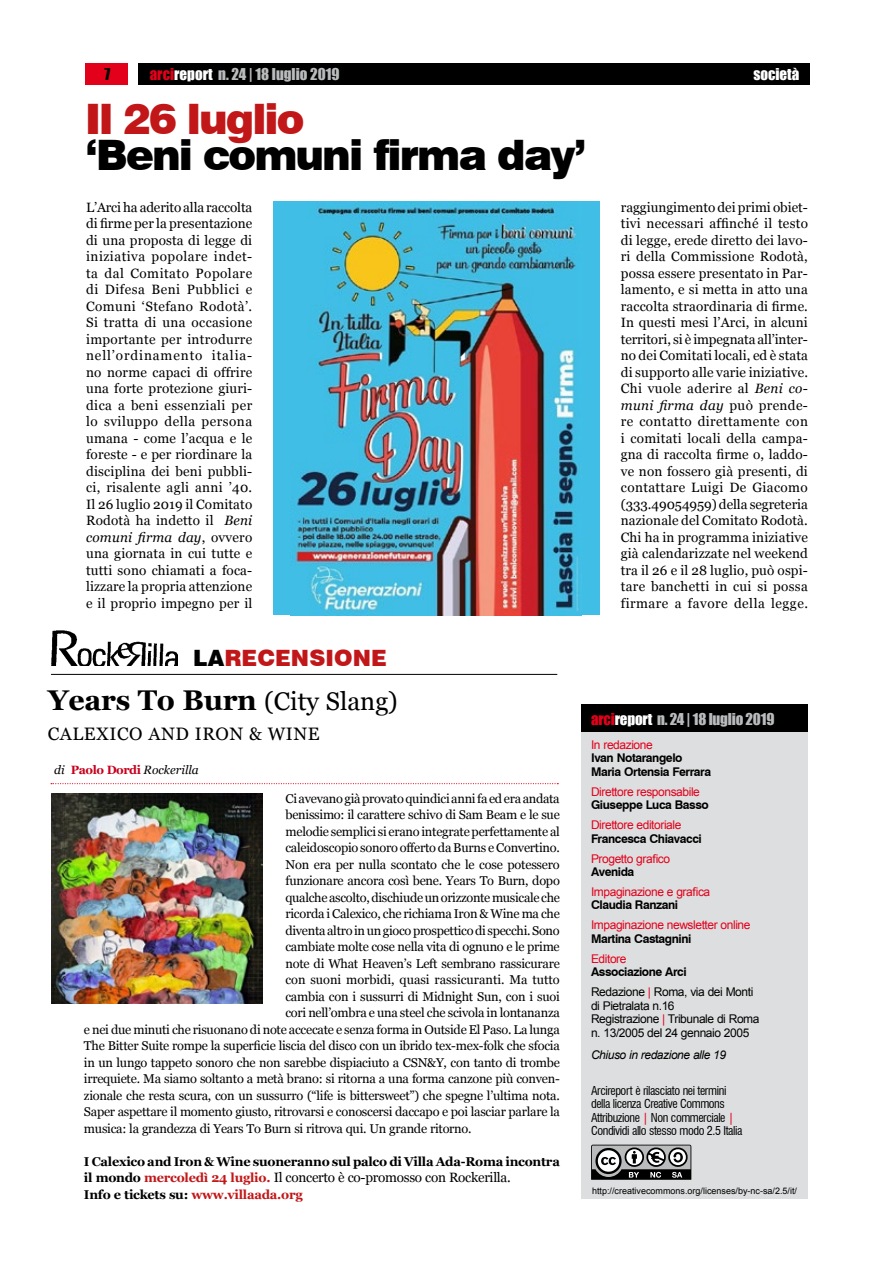
<style>
.page{position:relative;width:893px;height:1263px;background:#fff}
.page>*{position:absolute;margin:0;border:0;box-sizing:border-box;transform-origin:0 0}
.t1{font:900 42px "Swiss 721 BT";letter-spacing:-.045em;color:#000}
.t2{font:900 42px "Swiss 721 BT";color:#c11718}
.t3{font:700 28.5px "Georgia";letter-spacing:-.01em;color:#000}
.t4{font:900 22.5px "Swiss 721 BT";letter-spacing:.005em;color:#c11718}
.t5{font:18px "Georgia";letter-spacing:.03em;color:#000}
.t6{font:15px "Impact";color:#b9bbbc}
.t7{font:15px "Impact";color:#fff}
.t8{font:15px "Impact";color:#000}
.t9{font:13.5px/16.5px "Georgia";letter-spacing:.01em;color:#000;text-align:justify}
.t10{font:13.5px "Georgia";letter-spacing:-.02em;color:#000}
.t11{font:12.75px "Georgia";letter-spacing:-.02em;color:#000}
.t12{font:700 12.75px "Georgia";letter-spacing:-.02em;color:#000}
.t13{font:12.75px "Georgia";color:#000}
.t14{font:700 12.75px "Georgia";letter-spacing:-.02em;color:#c11718}
.t15{font:700 12px/13.5px "Swiss 721 BT";letter-spacing:-.035em;color:#000}
.t16{font:12px "Arial";letter-spacing:-.035em;color:#e2001a}
.t17{font:condensed 12px/13.5px "Swiss 721 BT";letter-spacing:-.035em;color:#000}
.t18{font:12px/13.5px "Arial";letter-spacing:-.035em;color:#000}
.t19{font:italic 12px "Arial";letter-spacing:-.035em;color:#000}
.t20{font:italic 12px "Georgia";color:#000}
.t21{font:9px "Arial";color:#000}
.s1{color:#e2001a}
.s2{color:#fff}
.s3{font-style:italic}
.s4{color:#000}
.s5{font-weight:400;font-size:25.5px}
.s6{font-weight:700;font-style:normal;color:#c7001c}
.s7{font-weight:700;font-size:12.75px}
.s8{font-weight:700;font-size:12.75px;color:#c11718}
</style>
<div class="page">
<div style="left:85px;top:64px;width:43px;height:21px;background:#e2001a"></div>
<div style="left:138px;top:64px;width:672px;height:21px;background:#000"></div>
<div style="left:581px;top:704px;width:227px;height:495px;background:#dddedf"></div>
<div style="left:581px;top:704px;width:227px;height:28px;background:#000"></div>
<svg style="left:591px;top:1145px;width:100px;height:35px;background:#747575"></svg>
<hr style="left:51px;top:674px;width:506px;height:1px;background:#000">
<svg style="left:51px;top:783px;width:507px;height:1px"></svg>
<img style="left:51px;top:630px;width:126px;height:35px">
<img style="left:51px;top:793px;width:211px;height:211px">
<div style="left:274px;top:202px;width:326px;height:413px;background:#40bee6"></div>
<img style="left:295px;top:202px;width:286px;height:413px">
<p class="t8" style="left:104px;top:62px;width:7px">7</p>
<p class="t6" style="left:150px;top:62px;width:191px"><span class="s1">arci</span><span class="s2">report</span> n. 24 | 18 luglio 2019</p>
<p class="t7" style="left:753px;top:62px;width:48px">società</p>
<h1 class="t2" style="left:85px;top:94px;width:221px">Il 26 luglio</h1>
<h1 class="t1" style="left:85px;top:130px;width:503px">‘Beni comuni firma day’</h1>
<p class="t9" style="left:86px;top:199px;width:168px">L’Arci ha aderito alla raccolta di firme per la presentazione di una proposta di legge di iniziativa popolare indet&shy;ta dal Comitato Popolare di Difesa Beni Pubblici e Comuni ‘Stefano Rodotà’.<br>Si tratta di una occasione importante per introdurre nell’ordinamento italia&shy;no norme capaci di offrire una forte protezione giuri&shy;dica a beni essenziali per lo sviluppo della persona umana - come l’acqua e le foreste - e per riordinare la disciplina dei beni pubbli&shy;ci, risalente agli anni ’40.<br>Il 26 luglio 2019 il Comitato Rodotà ha indetto il <span class="s3">Beni comuni firma day</span>, ovvero una giornata in cui tutte e tutti sono chiamati a foca&shy;lizzare la propria attenzione e il proprio impegno per il</p>
<p class="t9" style="left:621px;top:199px;width:189px">raggiungimento dei primi obiet&shy;tivi necessari affinché il testo di legge, erede diretto dei lavo&shy;ri della Commissione Rodotà, possa essere presentato in Par&shy;lamento, e si metta in atto una raccolta straordinaria di firme.<br>In questi mesi l’Arci, in alcuni territori, si è impegnata all’inter&shy;no dei Comitati locali, ed è stata di supporto alle varie iniziative.<br>Chi vuole aderire al <span class="s3">Beni co&shy;muni firma day</span> può prende&shy;re contatto direttamente con i comitati locali della campa&shy;gna di raccolta firme o, laddo&shy;ve non fossero già presenti, di contattare Luigi De Giacomo (333.49054959) della segreteria nazionale del Comitato Rodotà.<br>Chi ha in programma iniziative già calendarizzate nel weekend tra il 26 e il 28 luglio, può ospi&shy;tare banchetti in cui si possa firmare a favore della legge.</p>
<h3 class="t4" style="left:193px;top:645px;width:195px"><span class="s4">La</span>Recensione</h3>
<h2 class="t3" style="left:48px;top:682px;width:352px">Years To Burn <span class="s5">(City Slang)</span></h2>
<h3 class="t5" style="left:48px;top:723px;width:270px">CALEXICO AND IRON &amp; WINe</h3>
<p class="t20" style="left:54px;top:762px;width:146px">di <span class="s6">Paolo Dordi</span> Rockerilla</p>
<p class="t11" style="left:285px;top:790px;width:276px">Ci avevano già provato quindici anni fa ed era andata</p>
<p class="t11" style="left:285px;top:807px;width:276px">benissimo: il carattere schivo di Sam Beam e le sue</p>
<p class="t11" style="left:285px;top:823px;width:276px">melodie semplici si erano integrate perfettamente al</p>
<p class="t11" style="left:285px;top:840px;width:276px">caleidoscopio sonoro offerto da Burns e Convertino.</p>
<p class="t11" style="left:285px;top:856px;width:276px">Non era per nulla scontato che le cose potessero</p>
<p class="t11" style="left:285px;top:873px;width:276px">funzionare ancora così bene. Years To Burn, dopo</p>
<p class="t11" style="left:285px;top:889px;width:276px">qualche ascolto, dischiude un orizzonte musicale che</p>
<p class="t11" style="left:285px;top:906px;width:276px">ricorda i Calexico, che richiama Iron &amp; Wine ma che</p>
<p class="t11" style="left:285px;top:922px;width:276px">diventa altro in un gioco prospettico di specchi. Sono</p>
<p class="t11" style="left:285px;top:939px;width:276px">cambiate molte cose nella vita di ognuno e le prime</p>
<p class="t11" style="left:285px;top:955px;width:276px">note di What Heaven’s Left sembrano rassicurare</p>
<p class="t13" style="left:285px;top:972px;width:276px">con suoni morbidi, quasi rassicuranti. Ma tutto</p>
<p class="t11" style="left:285px;top:988px;width:276px">cambia con i sussurri di Midnight Sun, con i suoi</p>
<p class="t11" style="left:285px;top:1005px;width:276px">cori nell’ombra e una steel che scivola in lontananza</p>
<p class="t11" style="left:84px;top:1021px;width:477px">e nei due minuti che risuonano di note accecate e senza forma in Outside El Paso. La lunga</p>
<p class="t11" style="left:84px;top:1038px;width:477px">The Bitter Suite rompe la superficie liscia del disco con un ibrido tex-mex-folk che sfocia</p>
<p class="t11" style="left:84px;top:1054px;width:477px">in un lungo tappeto sonoro che non sarebbe dispiaciuto a CSN&amp;Y, con tanto di trombe</p>
<p class="t11" style="left:84px;top:1071px;width:477px">irrequiete. Ma siamo soltanto a metà brano: si ritorna a una forma canzone più conven-</p>
<p class="t11" style="left:84px;top:1087px;width:477px">zionale che resta scura, con un sussurro (“life is bittersweet”) che spegne l’ultima nota.</p>
<p class="t11" style="left:84px;top:1104px;width:477px">Saper aspettare il momento giusto, ritrovarsi e conoscersi daccapo e poi lasciar parlare la</p>
<p class="t11" style="left:84px;top:1120px;width:389px">musica: la grandezza di Years To Burn si ritrova qui. Un grande ritorno.</p>
<p class="t12" style="left:84px;top:1153px;width:477px">I Calexico and Iron &amp; Wine suoneranno sul palco di Villa Ada-Roma incontra</p>
<p class="t10" style="left:84px;top:1169px;width:428px"><span class="s7">il mondo</span> <span class="s8">mercoledì 24 luglio.</span> Il concerto è co-promosso con Rockerilla.</p>
<p class="t14" style="left:84px;top:1186px;width:220px"><span class="s4">Info e tickets su:</span> www.villaada.org</p>
<p class="t6" style="left:591px;top:707px;width:185px"><span class="s1">arci</span><span class="s2">report</span> n. 24 | 18 luglio 2019</p>
<p class="t16" style="left:591px;top:737px;width:63px">In redazione</p>
<p class="t15" style="left:591px;top:751px;width:122px">Ivan Notarangelo<br>Maria Ortensia Ferrara</p>
<p class="t16" style="left:591px;top:784px;width:110px">Direttore responsabile</p>
<p class="t15" style="left:591px;top:798px;width:119px">Giuseppe Luca Basso</p>
<p class="t16" style="left:591px;top:817px;width:92px">Direttore editoriale</p>
<p class="t15" style="left:591px;top:831px;width:112px">Francesca Chiavacci</p>
<p class="t16" style="left:591px;top:850px;width:81px">Progetto grafico</p>
<p class="t15" style="left:591px;top:865px;width:45px">Avenida</p>
<p class="t16" style="left:591px;top:884px;width:121px">Impaginazione e grafica</p>
<p class="t15" style="left:591px;top:898px;width:89px">Claudia Ranzani</p>
<p class="t16" style="left:591px;top:917px;width:161px">Impaginazione newsletter online</p>
<p class="t15" style="left:591px;top:932px;width:102px">Martina Castagnini</p>
<p class="t16" style="left:591px;top:951px;width:37px">Editore</p>
<p class="t15" style="left:591px;top:965px;width:97px">Associazione Arci</p>
<p class="t18" style="left:591px;top:985px;width:170px">Redazione <span class="s1">|</span> Roma, via dei Monti di Pietralata n.16<br>Registrazione <span class="s1">|</span> Tribunale di Roma n. 13/2005 del 24 gennaio 2005</p>
<p class="t19" style="left:591px;top:1047px;width:137px">Chiuso in redazione alle 19</p>
<p class="t17" style="left:591px;top:1083px;width:153px">Arcireport è rilasciato nei termini della licenza Creative Commons Attribuzione <span class="s1">|</span> Non commerciale <span class="s1">| </span>Condividi allo stesso modo 2.5 Italia</p>
<p class="t21" style="left:592px;top:1185px;width:207px">http://creativecommons.org/licenses/by-nc-sa/2.5/it/</p>
</div>
